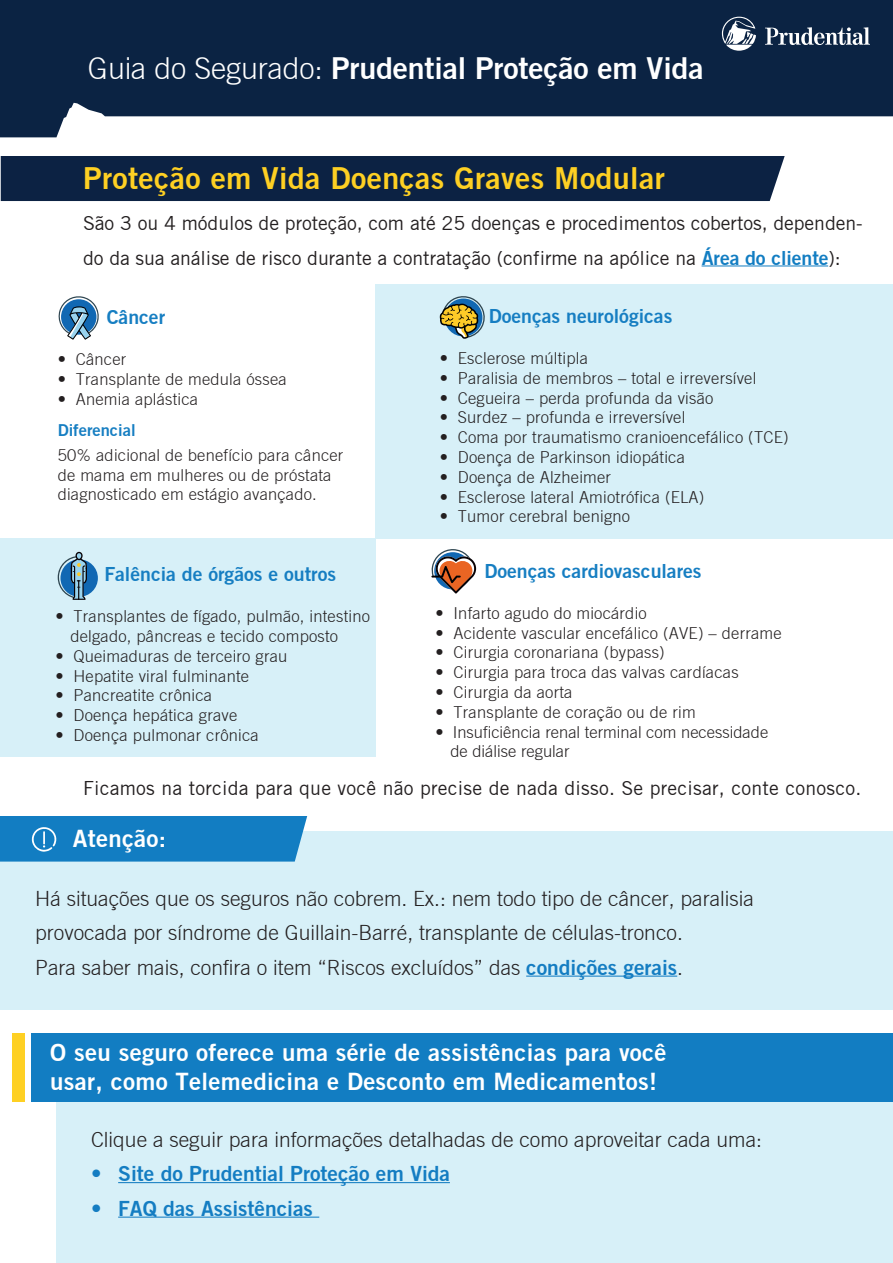
<style>
.page{position:relative;width:893px;height:1263px;background:#fff}
.page>*{position:absolute;margin:0;border:0;box-sizing:border-box;transform-origin:0 0}
.t1{font:700 30.45px "Prudential Modern";letter-spacing:.015em;color:#fed023}
.t2{font:700 30.3px "Prudential Modern";letter-spacing:-.005em;color:#fff}
.t3{font:700 24px/28.8px "Prudential Modern";letter-spacing:.015em;color:#fff}
.t4{font:300 21px/34.5px "Prudential Modern";color:#231f20}
.t5{font:700 21px "Prudential Modern";color:#147dc2}
.t6{font:500 19.5px/34.5px "Prudential Modern";letter-spacing:-.005em;color:#231f20}
.t7{font:500 19.5px "Prudential Modern";letter-spacing:.015em;color:#231f20}
.t8{font:700 19.5px "Prudential Modern";color:#167ec2}
.t9{font:300 16.5px/19.8px "Prudential Modern";letter-spacing:.015em;color:#231f20}
.t10{font:700 16.5px "Prudential Modern";color:#167ec2}
.s1{font-weight:300}
.s2{font-weight:700;color:#127dc2}
.s3{font-weight:700;color:#147dc2}
</style>
<div class="page">
<svg style="left:0;top:0;width:893px;height:137px;background:#2e435e"></svg>
<svg style="left:722px;top:17px;width:34px;height:34px"></svg>
<svg style="left:765px;top:27px;width:105px;height:18px"></svg>
<svg style="left:31px;top:1053px;width:1px;height:25px"></svg>
<div style="left:1px;top:156px;width:784px;height:45px;background:#0c2243"></div>
<hr style="left:701px;top:265px;width:127px;height:1px;background:#127dc2">
<div style="left:376px;top:284px;width:517px;height:254px;background:#d7f0f8"></div>
<div style="left:0;top:538px;width:376px;height:219px;background:#d7f0f8"></div>
<svg style="left:59px;top:296px;width:40px;height:44px"></svg>
<div style="left:60px;top:559px;width:38px;height:38px;background:#1168b3;border-radius:50%"></div>
<svg style="left:58px;top:552px;width:29px;height:48px"></svg>
<svg style="left:440px;top:296px;width:45px;height:43px"></svg>
<svg style="left:431px;top:549px;width:45px;height:44px"></svg>
<div style="left:56px;top:1068px;width:837px;height:195px;background:#d7f0f8"></div>
<div style="left:32px;top:1034px;width:861px;height:68px;background:#127dc2"></div>
<div style="left:0;top:832px;width:893px;height:178px;background:#d7f0f8"></div>
<hr style="left:526px;top:975px;width:151px;height:2px;background:#147dc2">
<hr style="left:118px;top:1182px;width:332px;height:1px;background:#147dc2">
<hr style="left:118px;top:1216px;width:201px;height:2px;background:#147dc2">
<svg style="left:0;top:817px;width:320px;height:44px;background:#2085c5"></svg>
<div style="left:12px;top:1034px;width:12px;height:68px;background:#fed023"></div>
<h2 class="t2" style="left:88px;top:49px;width:617px"><span class="s1">Guia do Segurado:</span> Prudential Proteção em Vida</h2>
<h1 class="t1" style="left:83px;top:159px;width:583px">Proteção em Vida Doenças Graves Modular</h1>
<p class="t6" style="left:83px;top:206px;width:781px">São 3 ou 4 módulos de proteção, com até 25 doenças e procedimentos cobertos, dependen&shy;do da sua análise de risco durante a contratação (confirme na apólice na <span class="s2">Área do cliente</span>):</p>
<p class="t8" style="left:107px;top:305px;width:60px">Câncer</p>
<p class="t9" style="left:58px;top:349px;width:70px">• Câncer</p>
<p class="t9" style="left:58px;top:369px;width:230px">• Transplante de medula óssea</p>
<p class="t9" style="left:58px;top:389px;width:142px">• Anemia aplástica</p>
<p class="t10" style="left:58px;top:420px;width:79px">Diferencial</p>
<p class="t9" style="left:58px;top:445px;width:287px">50% adicional de benefício para câncer de mama em mulheres ou de próstata diagnosticado em estágio avançado.</p>
<p class="t8" style="left:104px;top:562px;width:233px">Falência de órgãos e outros</p>
<p class="t9" style="left:70px;top:606px;width:301px;text-indent:-15px">• Transplantes de fígado, pulmão, intestino delgado, pâncreas e tecido composto</p>
<p class="t9" style="left:55px;top:646px;width:233px">• Queimaduras de terceiro grau</p>
<p class="t9" style="left:55px;top:666px;width:195px">• Hepatite viral fulminante</p>
<p class="t9" style="left:55px;top:685px;width:158px">• Pancreatite crônica</p>
<p class="t9" style="left:55px;top:705px;width:183px">• Doença hepática grave</p>
<p class="t9" style="left:55px;top:725px;width:205px">• Doença pulmonar crônica</p>
<p class="t8" style="left:489px;top:304px;width:185px">Doenças neurológicas</p>
<p class="t9" style="left:440px;top:348px;width:150px">• Esclerose múltipla</p>
<p class="t9" style="left:440px;top:368px;width:318px">• Paralisia de membros – total e irreversível</p>
<p class="t9" style="left:440px;top:388px;width:275px">• Cegueira – perda profunda da visão</p>
<p class="t9" style="left:440px;top:407px;width:247px">• Surdez – profunda e irreversível</p>
<p class="t9" style="left:440px;top:427px;width:350px">• Coma por traumatismo cranioencefálico (TCE)</p>
<p class="t9" style="left:440px;top:447px;width:247px">• Doença de Parkinson idiopática</p>
<p class="t9" style="left:440px;top:467px;width:173px">• Doença de Alzheimer</p>
<p class="t9" style="left:440px;top:487px;width:266px">• Esclerose lateral Amiotrófica (ELA)</p>
<p class="t9" style="left:440px;top:506px;width:192px">• Tumor cerebral benigno</p>
<p class="t8" style="left:484px;top:559px;width:219px">Doenças cardiovasculares</p>
<p class="t9" style="left:435px;top:603px;width:213px">• Infarto agudo do miocárdio</p>
<p class="t9" style="left:435px;top:623px;width:348px">• Acidente vascular encefálico (AVE) – derrame</p>
<p class="t9" style="left:435px;top:642px;width:231px">• Cirurgia coronariana (bypass)</p>
<p class="t9" style="left:435px;top:662px;width:305px">• Cirurgia para troca das valvas cardíacas</p>
<p class="t9" style="left:435px;top:682px;width:138px">• Cirurgia da aorta</p>
<p class="t9" style="left:435px;top:702px;width:262px">• Transplante de coração ou de rim</p>
<p class="t9" style="left:450px;top:722px;width:319px;text-indent:-15px">• Insuficiência renal terminal com necessidade de diálise regular</p>
<p class="t7" style="left:83px;top:777px;width:780px">Ficamos na torcida para que você não precise de nada disso. Se precisar, conte conosco.</p>
<h3 class="t3" style="left:73px;top:824px;width:95px">Atenção:</h3>
<p class="t4" style="left:35px;top:880px;width:720px">Há situações que os seguros não cobrem. Ex.: nem todo tipo de câncer, paralisia provocada por síndrome de Guillain-Barré, transplante de células-tronco.<br>Para saber mais, confira o item “Riscos excluídos” das <span class="s3">condições gerais</span>.</p>
<h3 class="t3" style="left:50px;top:1037px;width:618px">O seu seguro oferece uma série de assistências para você usar, como Telemedicina e Desconto em Medicamentos!</h3>
<p class="t4" style="left:91px;top:1121px;width:672px">Clique a seguir para informações detalhadas de como aproveitar cada uma:</p>
<p class="t5" style="left:91px;top:1160px;width:360px">• Site do Prudential Proteção em Vida</p>
<p class="t5" style="left:91px;top:1195px;width:223px">• FAQ das Assistências</p>
</div>
